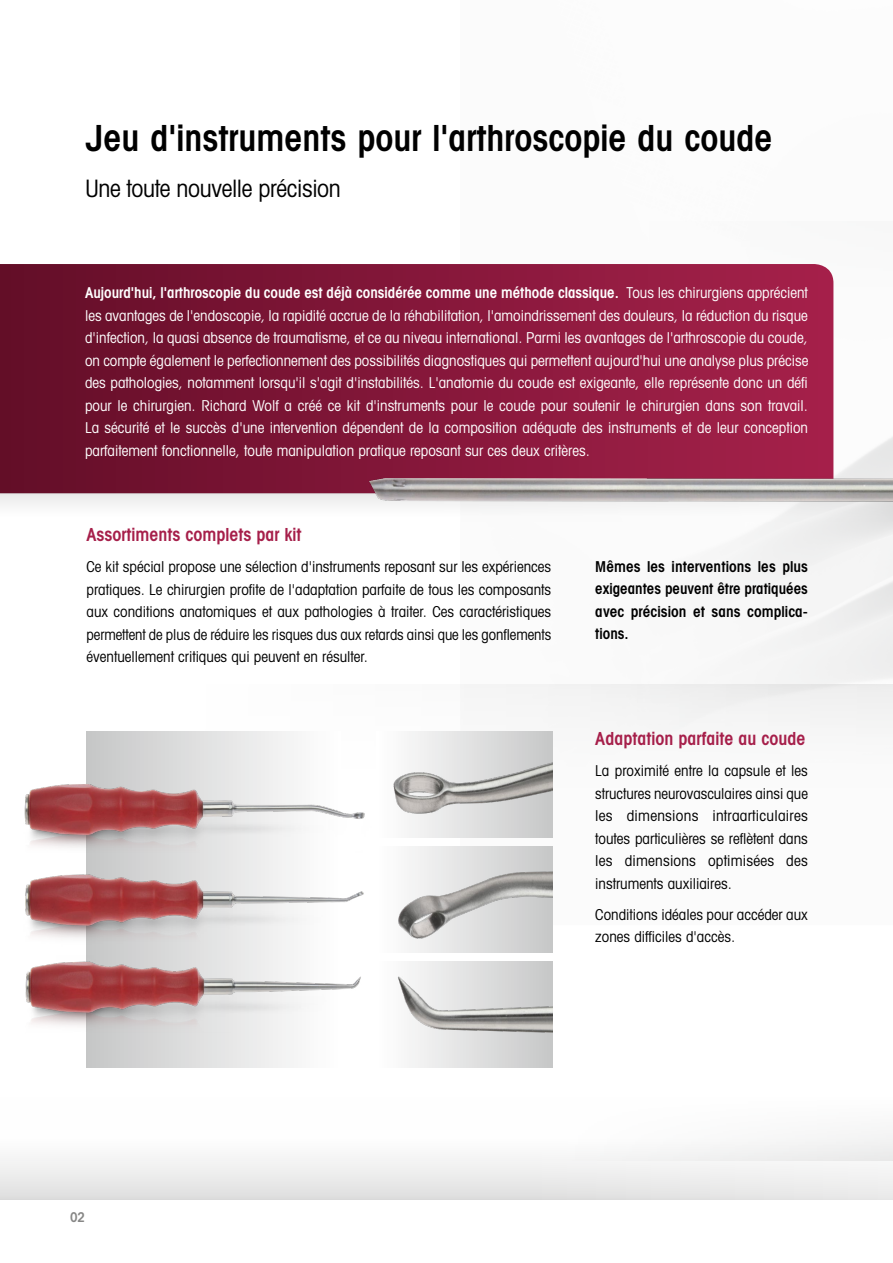
<style>
.page{position:relative;width:893px;height:1263px;background:#fff}
.page>*{position:absolute;margin:0;border:0;box-sizing:border-box;transform-origin:0 0}
.t1{font:600 condensed 36px "Avant Garde";color:#000}
.t2{font:condensed 24px "Avant Garde";letter-spacing:-.015em;color:#000}
.t3{font:600 condensed 18px "Avant Garde";color:#a61f4a}
.t4{font:condensed 15px/22.5px "Avant Garde";color:#fff;text-align:justify}
.t5{font:condensed 15px/22.5px "Avant Garde";color:#000;text-align:justify}
.t6{font:600 condensed 15px/22.5px "Avant Garde";letter-spacing:.005em;color:#000;text-align:justify}
.t7{font:600 condensed 13.5px "Avant Garde";color:#878786}
.s1{font-weight:600}
</style>
<div class="page">
<div style="left:625px;top:221px;width:268px;height:85px;background:#fafafa"></div>
<div style="left:0;top:1125px;width:893px;height:74px;background:#ececec"></div>
<div style="left:0;top:1089px;width:893px;height:72px;background:#fefefe"></div>
<svg style="left:0;top:264px;width:833px;height:229px;background:#7d1535"></svg>
<svg style="left:0;top:493px;width:319px;height:12px"></svg>
<div style="left:87px;top:732px;width:253px;height:335px;background:linear-gradient(to right,#c6c7c7,#fff)"></div>
<img style="left:24px;top:778px;width:295px;height:75px">
<img style="left:25px;top:870px;width:294px;height:84px">
<img style="left:25px;top:955px;width:315px;height:106px">
<img style="left:319px;top:357px;width:574px;height:326px">
<img style="left:319px;top:683px;width:574px;height:349px">
<h1 class="t1" style="left:85px;top:116px;width:689px">Jeu d'instruments pour l'arthroscopie du coude</h1>
<h2 class="t2" style="left:85px;top:173px;width:257px">Une toute nouvelle précision</h2>
<p class="t4" style="left:85px;top:281px;width:725px"><span class="s1">Aujourd'hui, l'arthroscopie du coude est déjà considérée comme une méthode classique.</span> Tous les chirurgiens apprécient les avantages de l'endoscopie, la rapidité accrue de la réhabilitation, l'amoindrissement des douleurs, la réduction du risque d'infection, la quasi absence de traumatisme, et ce au niveau international. Parmi les avantages de l'arthroscopie du coude, on compte également le perfectionnement des possibilités diagnostiques qui permettent aujourd'hui une analyse plus précise des pathologies, notamment lorsqu'il s'agit d'instabilités. L'anatomie du coude est exigeante, elle représente donc un défi pour le chirurgien. Richard Wolf a créé ce kit d'instruments pour le coude pour soutenir le chirurgien dans son travail.<br>La sécurité et le succès d'une intervention dépendent de la composition adéquate des instruments et de leur conception parfaitement fonctionnelle, toute manipulation pratique reposant sur ces deux critères.</p>
<p class="t3" style="left:87px;top:524px;width:216px">Assortiments complets par kit</p>
<p class="t5" style="left:87px;top:555px;width:466px">Ce kit spécial propose une sélection d'instruments reposant sur les expériences pratiques. Le chirurgien profite de l'adaptation parfaite de tous les composants aux conditions anatomiques et aux pathologies à traiter. Ces caractéristiques permettent de plus de réduire les risques dus aux retards ainsi que les gonflements éventuellement critiques qui peuvent en résulter.</p>
<p class="t6" style="left:595px;top:555px;width:214px">Mêmes les interventions les plus exigeantes peuvent être pratiquées avec précision et sans complica&shy;tions.</p>
<p class="t3" style="left:595px;top:728px;width:212px">Adaptation parfaite au coude</p>
<p class="t5" style="left:595px;top:759px;width:214px">La proximité entre la capsule et les structures neurovasculaires ainsi que les dimensions intraarticulaires toutes particulières se reflètent dans les dimensions optimisées des instruments auxiliaires.</p>
<p class="t5" style="left:595px;top:903px;width:214px">Conditions idéales pour accéder aux zones difficiles d'accès.</p>
<p class="t7" style="left:70px;top:1209px;width:17px">02</p>
</div>
